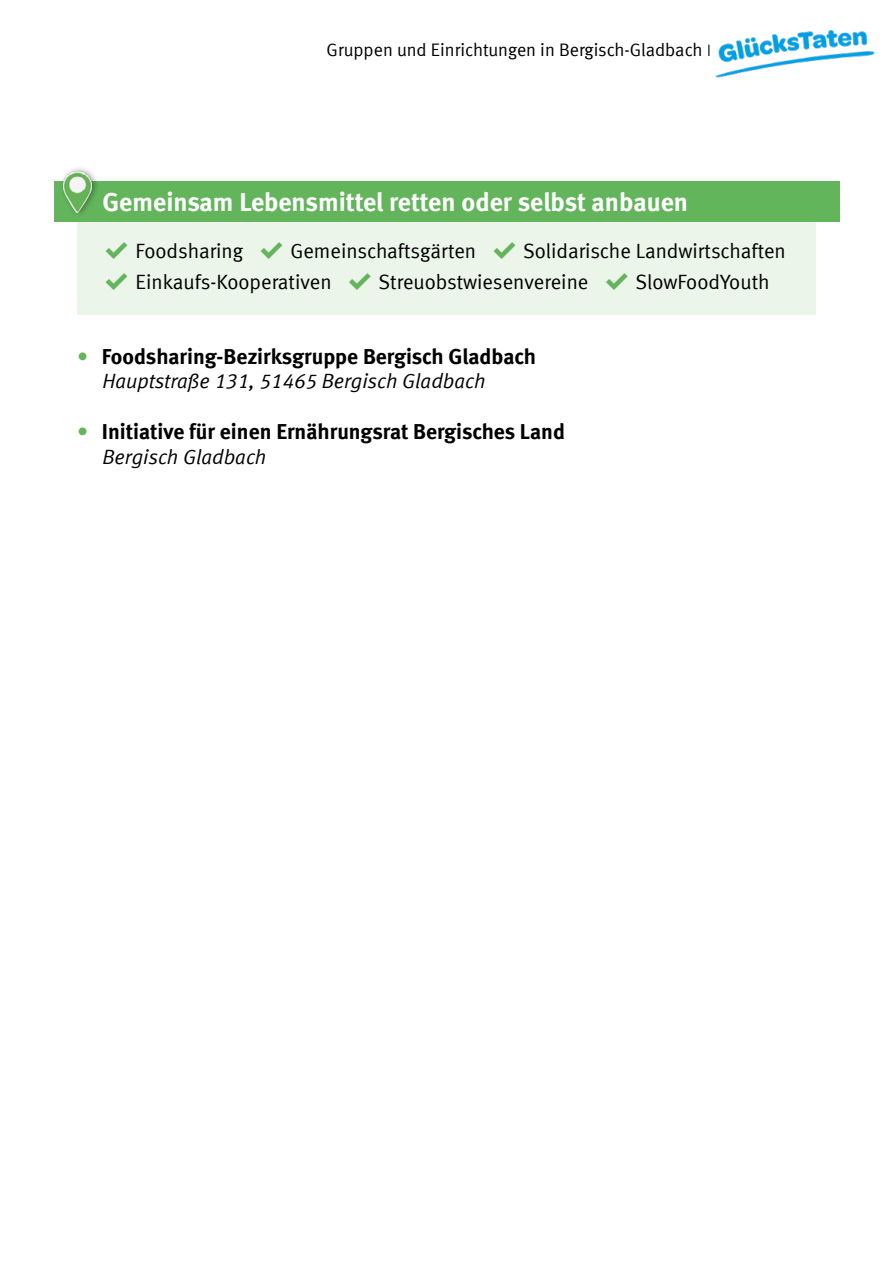
<style>
.page{position:relative;width:893px;height:1263px;background:#fff}
.page>*{position:absolute;margin:0;border:0;box-sizing:border-box;transform-origin:0 0}
.t1{font:700 26.1px "VZ Meta LF";color:#fff}
.t2{font:700 21.75px "VZ Meta LF";color:#000}
.t3{font:20.55px "VZ Meta LF";color:#000}
.t4{font:italic 20.55px "VZ Meta LF";color:#020203}
.t5{font:18.15px "VZ Meta LF";color:#000}
.s1{font-family:"Calibri";font-weight:300}
.s2{color:#62b55a}
.s3{font-weight:400;color:#62b55a}
</style>
<div class="page">
<img style="left:715px;top:30px;width:160px;height:48px">
<div style="left:77px;top:214px;width:739px;height:101px;background:#ecf5e9"></div>
<div style="left:54px;top:181px;width:785px;height:41px;background:#62b55a"></div>
<div style="left:60px;top:166px;width:40px;height:52px;background:#000;opacity:.4"></div>
<img style="left:63px;top:166px;width:28px;height:46px">
<p class="t5" style="left:327px;top:40px;width:386px">Gruppen und Einrichtungen in Bergisch-Gladbach <span class="s1">ӏ</span></p>
<p class="t1" style="left:103px;top:187px;width:587px">Gemeinsam Lebensmittel retten oder selbst anbauen</p>
<p class="t3" style="left:103px;top:239px;width:685px"><span class="s2">✔</span> Foodsharing <span class="s2">✔</span> Gemeinschaftsgärten <span class="s2">✔</span> Solidarische Landwirtschaften</p>
<p class="t3" style="left:103px;top:270px;width:668px"><span class="s2">✔</span> Einkaufs-Kooperativen <span class="s2">✔</span> Streuobstwiesenvereine <span class="s2">✔</span> SlowFoodYouth</p>
<p class="t2" style="left:77px;top:343px;width:460px"><span class="s3">•</span> Foodsharing-Bezirksgruppe Bergisch Gladbach</p>
<p class="t4" style="left:103px;top:369px;width:385px">Hauptstraße 131, 51465 Bergisch Gladbach</p>
<p class="t2" style="left:77px;top:419px;width:489px"><span class="s3">•</span> Initiative für einen Ernährungsrat Bergisches Land</p>
<p class="t4" style="left:103px;top:445px;width:165px">Bergisch Gladbach</p>
</div>
